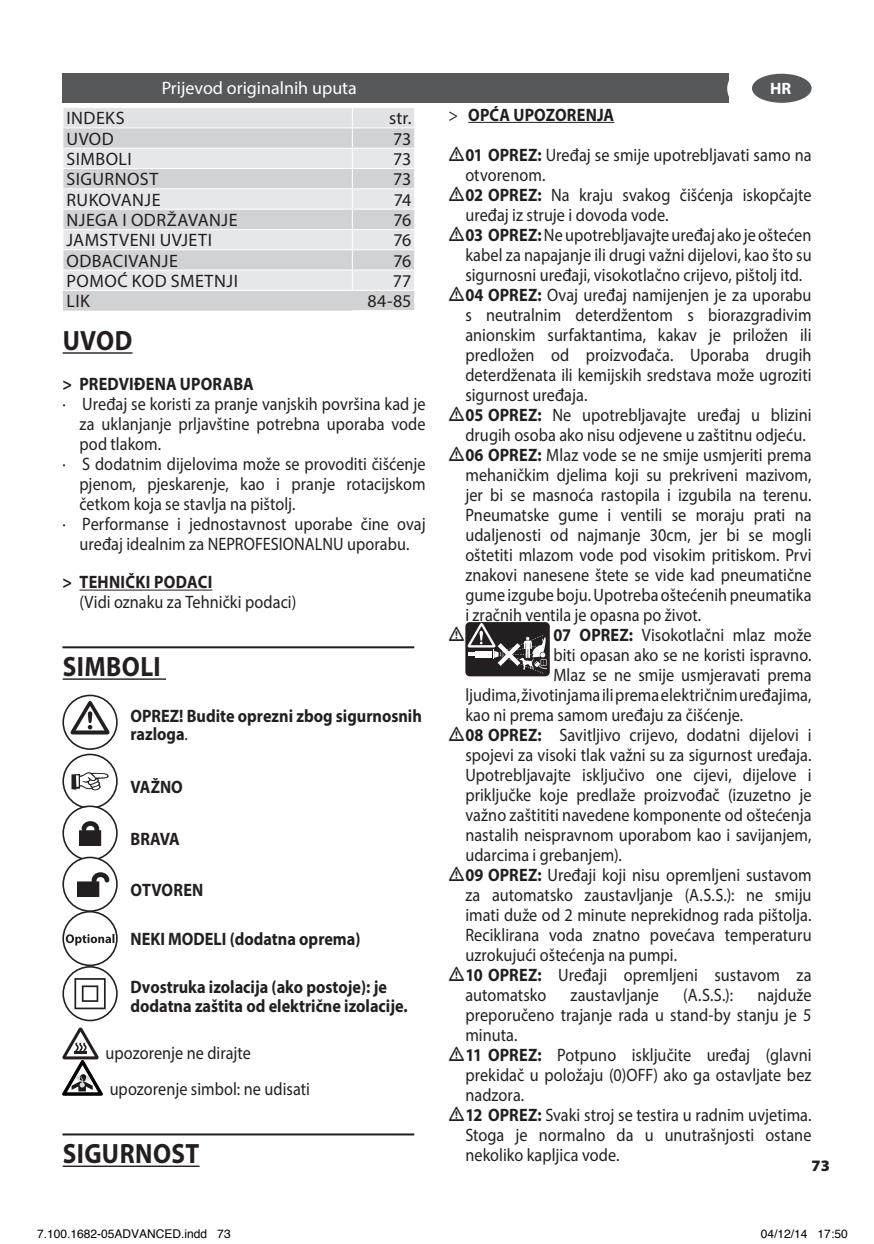
<style>
.page{position:relative;width:874px;height:1244px;background:#fff}
.page>*{position:absolute;margin:0;border:0;box-sizing:border-box;transform-origin:0 0}
.t1{font:700 28px "Myriad Pro";letter-spacing:.015em;color:#231f20;scale:.9 1}
.t2{font:18px/20px "Myriad Pro";letter-spacing:.005em;color:#231f20;text-align:justify;scale:.9 1}
.t3{font:700 18px/18px "Myriad Pro";color:#231f20;scale:.9 1}
.t4{font:18px "Myriad Pro";letter-spacing:.005em;color:#231f20}
.t5{font:18px "Myriad Pro";letter-spacing:.03em;color:#231f20}
.t6{font:18px "Myriad Pro";letter-spacing:.025em;color:#231f20}
.t7{font:18px "Myriad Pro";color:#fff}
.t8{font:700 18px "Myriad Pro";letter-spacing:.02em;color:#231f20;scale:.9 1}
.t9{font:18px "Warning Pi LT Std";color:#231f20;scale:.9 1}
.t10{font:700 16.4px "Myriad Pro";color:#fff}
.t11{font:900 16px "Myriad Pro";color:#231f20}
.t12{font:12px "Helvetica";color:#000}
.s1{font-weight:400}
.s2{font-weight:700}
</style>
<div class="page">
<div style="left:62px;top:74px;width:667px;height:29px;background:#57585a"></div>
<div style="left:726px;top:60px;width:87px;height:57px;background:#fff;border-radius:50%"></div>
<div style="left:752px;top:74px;width:58px;height:28px;background:#57585a;border-radius:50%"></div>
<div style="left:751px;top:74px;width:60px;height:29px;border:2px solid #57585a;border-radius:50%"></div>
<hr style="left:63px;top:352px;width:69px;height:2px;background:#231f20">
<hr style="left:79px;top:589px;width:133px;height:1px;background:#231f20">
<hr style="left:63px;top:678px;width:103px;height:2px;background:#231f20">
<hr style="left:63px;top:1165px;width:136px;height:2px;background:#231f20">
<svg style="left:63px;top:108px;width:352px;height:202px;background:#dcdddf"></svg>
<hr style="left:62px;top:148px;width:290px;height:1px;background:#fff">
<hr style="left:62px;top:646px;width:352px;height:2px;background:#231f20">
<svg style="left:63px;top:695px;width:54px;height:54px"></svg>
<div style="left:62px;top:694px;width:56px;height:56px;border:2px solid #231f20;border-radius:50%"></div>
<svg style="left:71px;top:701px;width:38px;height:33px"></svg>
<div style="left:62px;top:753px;width:56px;height:56px;border:2px solid #231f20;border-radius:50%"></div>
<svg style="left:71px;top:772px;width:38px;height:18px"></svg>
<div style="left:63px;top:806px;width:54px;height:54px;background:#fff;border-radius:50%"></div>
<div style="left:62px;top:805px;width:56px;height:55px;border:2px solid #231f20;border-radius:50%"></div>
<div style="left:80px;top:830px;width:21px;height:15px;background:#231f20"></div>
<div style="left:79px;top:830px;width:22px;height:15px;border:1px solid #231f20"></div>
<svg style="left:79px;top:821px;width:23px;height:17px"></svg>
<div style="left:63px;top:857px;width:54px;height:54px;background:#fff;border-radius:50%"></div>
<div style="left:62px;top:856px;width:56px;height:56px;border:2px solid #231f20;border-radius:50%"></div>
<div style="left:78px;top:882px;width:21px;height:14px;background:#231f20"></div>
<div style="left:77px;top:881px;width:22px;height:15px;border:1px solid #231f20"></div>
<svg style="left:89px;top:870px;width:23px;height:20px"></svg>
<div style="left:62px;top:911px;width:56px;height:55px;border:2px solid #231f20;border-radius:50%"></div>
<svg style="left:66px;top:934px;width:48px;height:11px"></svg>
<div style="left:62px;top:966px;width:56px;height:55px;border:2px solid #231f20;border-radius:50%"></div>
<svg style="left:74px;top:978px;width:32px;height:31px"></svg>
<svg style="left:62px;top:1027px;width:40px;height:68px"></svg>
<hr style="left:62px;top:1133px;width:352px;height:2px;background:#231f20">
<hr style="left:468px;top:122px;width:146px;height:1px;background:#231f20">
<div style="left:465px;top:622px;width:84px;height:54px;background:#231f20;border-radius:4px"></div>
<svg style="left:467px;top:623px;width:79px;height:50px"></svg>
<p class="t7" style="left:162px;top:77px;width:197px">Prijevod originalnih uputa</p>
<p class="t10" style="left:769px;top:78px;width:23px">HR</p>
<p class="t4" style="left:66px;top:107px;width:60px">INDEKS</p>
<p class="t4" style="left:389px;top:107px;width:24px">str.</p>
<p class="t4" style="left:66px;top:128px;width:49px">UVOD</p>
<p class="t4" style="left:393px;top:128px;width:20px">73</p>
<p class="t6" style="left:66px;top:148px;width:67px">SIMBOLI</p>
<p class="t4" style="left:393px;top:148px;width:20px">73</p>
<p class="t6" style="left:66px;top:168px;width:93px">SIGURNOST</p>
<p class="t4" style="left:393px;top:168px;width:20px">73</p>
<p class="t4" style="left:66px;top:189px;width:95px">RUKOVANJE</p>
<p class="t4" style="left:394px;top:189px;width:19px">74</p>
<p class="t5" style="left:66px;top:209px;width:172px">NJEGA I ODRŽAVANJE</p>
<p class="t4" style="left:393px;top:209px;width:19px">76</p>
<p class="t5" style="left:66px;top:229px;width:147px">JAMSTVENI UVJETI</p>
<p class="t4" style="left:393px;top:229px;width:19px">76</p>
<p class="t6" style="left:66px;top:249px;width:113px">ODBACIVANJE</p>
<p class="t4" style="left:393px;top:249px;width:19px">76</p>
<p class="t5" style="left:66px;top:270px;width:173px">POMOĆ KOD SMETNJI</p>
<p class="t4" style="left:393px;top:270px;width:20px">77</p>
<p class="t4" style="left:66px;top:290px;width:25px">LIK</p>
<p class="t4" style="left:367px;top:290px;width:45px">84-85</p>
<h1 class="t1" style="left:63px;top:322px;width:79px">UVOD</h1>
<p class="t3" style="left:62px;top:374px;width:214px">&gt; PREDVIĐENA UPORABA</p>
<p class="t2" style="left:62px;top:394px;width:405px">· Uređaj se koristi za pranje vanjskih površina kad je</p>
<p class="t2" style="left:79px;top:414px;width:386px">za uklanjanje prljavštine potrebna uporaba vode</p>
<p class="t2" style="left:79px;top:434px;width:92px">pod tlakom.</p>
<p class="t2" style="left:62px;top:454px;width:405px">· S dodatnim dijelovima može se provoditi čišćenje</p>
<p class="t2" style="left:79px;top:474px;width:386px">pjenom, pjeskarenje, kao i pranje rotacijskom</p>
<p class="t2" style="left:79px;top:494px;width:241px">četkom koja se stavlja na pištolj.</p>
<p class="t2" style="left:62px;top:514px;width:405px">· Performanse i jednostavnost uporabe čine ovaj</p>
<p class="t2" style="left:79px;top:534px;width:368px">uređaj idealnim za NEPROFESIONALNU uporabu.</p>
<p class="t8" style="left:62px;top:570px;width:168px">&gt; TEHNIČKI PODACI</p>
<p class="t2" style="left:79px;top:592px;width:242px">(Vidi oznaku za Tehnički podaci)</p>
<h1 class="t1" style="left:63px;top:648px;width:110px">SIMBOLI</h1>
<p class="t3" style="left:130px;top:706px;width:325px">OPREZ! Budite oprezni zbog sigurnosnih razloga<span class="s1">.</span></p>
<p class="t3" style="left:130px;top:777px;width:60px">VAŽNO</p>
<p class="t3" style="left:130px;top:829px;width:56px">BRAVA</p>
<p class="t3" style="left:130px;top:880px;width:82px">OTVOREN</p>
<p class="t3" style="left:130px;top:929px;width:257px">NEKI MODELI (dodatna oprema)</p>
<p class="t3" style="left:130px;top:977px;width:309px;line-height:19px">Dvostruka izolacija (ako postoje): je dodatna zaštita od električne izolacije.</p>
<p class="t2" style="left:105px;top:1035px;width:229px;line-height:36px">upozorenje ne dirajte upozorenje simbol: ne udisati</p>
<h1 class="t1" style="left:63px;top:1135px;width:153px">SIGURNOST</h1>
<p class="t3" style="left:448px;top:105px;width:186px"><span class="s1">&gt;</span> OPĆA UPOZORENJA</p>
<p class="t2" style="left:465px;top:144px;width:386px;text-indent:-17px">•<span class="s2">01 OPREZ:</span> Uređaj se smije upotrebljavati samo na otvorenom.</p>
<p class="t2" style="left:465px;top:184px;width:386px;text-indent:-17px">•<span class="s2">02 OPREZ:</span> Na kraju svakog čišćenja iskopčajte uređaj iz struje i dovoda vode.</p>
<p class="t2" style="left:465px;top:224px;width:386px;text-indent:-17px">•<span class="s2">03 OPREZ:</span> Ne upotrebljavajte uređaj ako je oštećen kabel za napajanje ili drugi važni dijelovi, kao što su sigurnosni uređaji, visokotlačno crijevo, pištolj itd.</p>
<p class="t2" style="left:465px;top:284px;width:386px;text-indent:-17px">•<span class="s2">04 OPREZ:</span> Ovaj uređaj namijenjen je za uporabu s neutralnim deterdžentom s biorazgradivim anionskim surfaktantima, kakav je priložen ili predložen od proizvođača. Uporaba drugih deterdženata ili kemijskih sredstava može ugroziti sigurnost uređaja.</p>
<p class="t2" style="left:465px;top:404px;width:386px;text-indent:-17px">•<span class="s2">05 OPREZ:</span> Ne upotrebljavajte uređaj u blizini drugih osoba ako nisu odjevene u zaštitnu odjeću.</p>
<p class="t2" style="left:465px;top:444px;width:386px;text-indent:-17px">•<span class="s2">06 OPREZ:</span> Mlaz vode se ne smije usmjeriti prema mehaničkim djelima koji su prekriveni mazivom, jer bi se masnoća rastopila i izgubila na terenu.<br>Pneumatske gume i ventili se moraju prati na udaljenosti od najmanje 30cm, jer bi se mogli oštetiti mlazom vode pod visokim pritiskom. Prvi znakovi nanesene štete se vide kad pneumatične gume izgube boju. Upotreba oštećenih pneumatika i zračnih ventila je opasna po život.</p>
<p class="t9" style="left:448px;top:623px;width:20px">•</p>
<p class="t2" style="left:553px;top:624px;width:288px"><span class="s2">07 OPREZ:</span> Visokotlačni mlaz može</p>
<p class="t2" style="left:553px;top:644px;width:288px">biti opasan ako se ne koristi ispravno.</p>
<p class="t2" style="left:553px;top:664px;width:288px">Mlaz se ne smije usmjeravati prema</p>
<p class="t2" style="left:465px;top:684px;width:386px">ljudima, životinjama ili prema električnim uređajima,</p>
<p class="t2" style="left:465px;top:704px;width:310px">kao ni prema samom uređaju za čišćenje.</p>
<p class="t2" style="left:465px;top:724px;width:386px;text-indent:-17px">•<span class="s2">08 OPREZ:</span> Savitljivo crijevo, dodatni dijelovi i spojevi za visoki tlak važni su za sigurnost uređaja.<br>Upotrebljavajte isključivo one cijevi, dijelove i priključke koje predlaže proizvođač (izuzetno je važno zaštititi navedene komponente od oštećenja nastalih neispravnom uporabom kao i savijanjem, udarcima i grebanjem).</p>
<p class="t2" style="left:465px;top:864px;width:386px;text-indent:-17px">•<span class="s2">09 OPREZ:</span> Uređaji koji nisu opremljeni sustavom za automatsko zaustavljanje (A.S.S.): ne smiju imati duže od 2 minute neprekidnog rada pištolja.<br>Reciklirana voda znatno povećava temperaturu uzrokujući oštećenja na pumpi.</p>
<p class="t2" style="left:465px;top:964px;width:386px;text-indent:-17px">•<span class="s2">10 OPREZ:</span> Uređaji opremljeni sustavom za automatsko</p>
<p class="t2" style="left:465px;top:984px;width:386px;text-indent:292px">najduže preporučeno trajanje rada u stand-by stanju je 5 minuta.</p>
<p class="t2" style="left:465px;top:1044px;width:386px;text-indent:-17px">•<span class="s2">11 OPREZ:</span> Potpuno isključite uređaj (glavni prekidač u položaju (0)OFF) ako ga ostavljate bez nadzora.</p>
<p class="t2" style="left:465px;top:1104px;width:386px;text-indent:-17px">•<span class="s2">12 OPREZ:</span> Svaki stroj se testira u radnim uvjetima.<br>Stoga je normalno da u unutrašnjosti ostane nekoliko kapljica vode.</p>
<p class="t2" style="left:570px;top:984px;width:100px">zaustavljanje</p>
<p class="t2" style="left:683px;top:984px;width:57px">(A.S.S.):</p>
<p class="t11" style="left:811px;top:1156px;width:20px">73</p>
<p class="t12" style="left:37px;top:1224px;width:195px">7.100.1682-05ADVANCED.indd 73</p>
<p class="t12" style="left:760px;top:1224px;width:88px">04/12/14 17:50</p>
</div>
